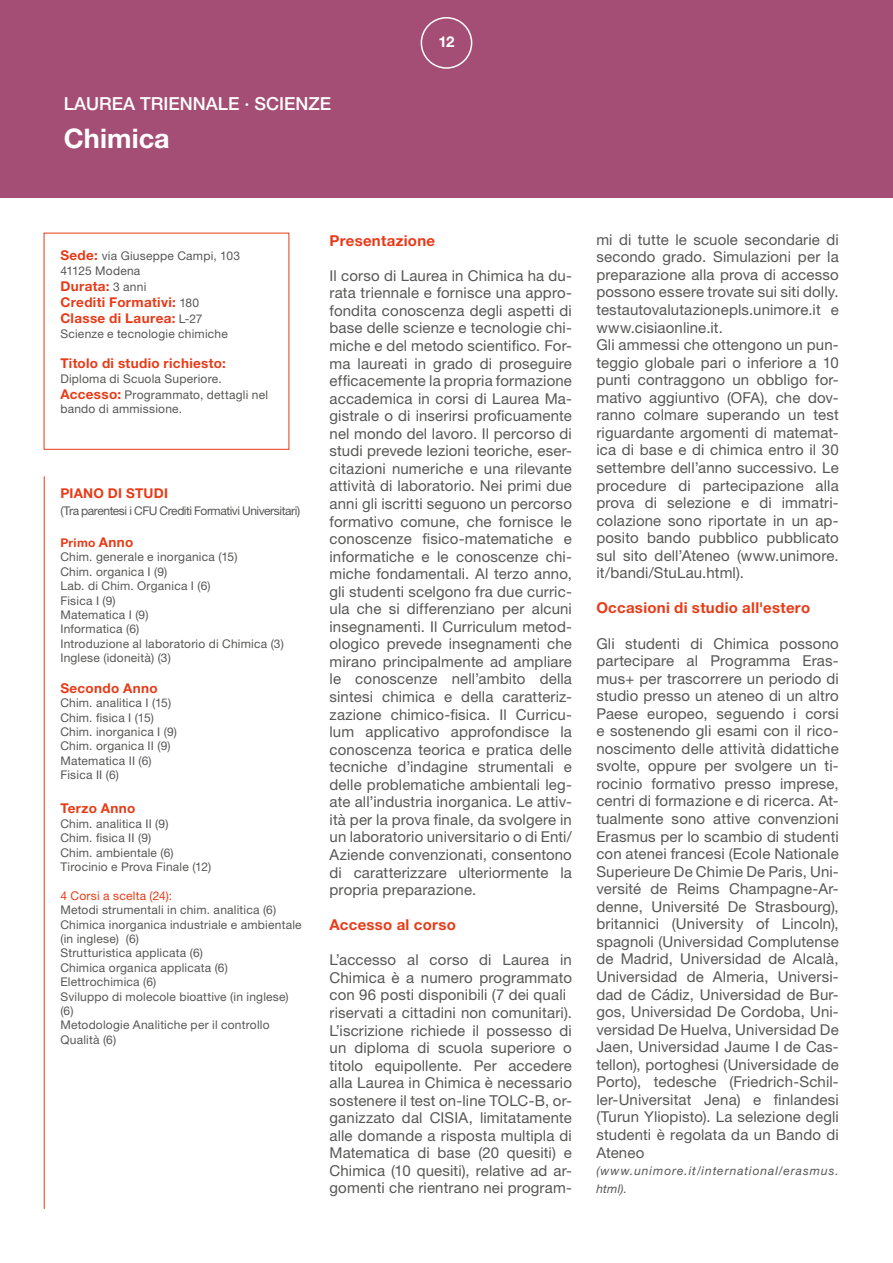
<style>
.page{position:relative;width:893px;height:1263px;background:#fff}
.page>*{position:absolute;margin:0;border:0;box-sizing:border-box;transform-origin:0 0}
.t1{font:700 27px "Helvetica Neue LT Std";letter-spacing:.005em;color:#fff}
.t2{font:500 18px "Helvetica Neue LT Std";color:#fff}
.t3{font:15px/17.5px "Helvetica Neue LT Std";letter-spacing:.01em;color:#575756;text-align:justify}
.t4{font:700 15px "Helvetica Neue LT Std";letter-spacing:.02em;color:#e73b18}
.t5{font:700 15px "Helvetica Neue LT Std";color:#fff}
.t6{font:700 13.5px "Helvetica Neue LT Std";letter-spacing:.025em;color:#e73b18}
.t7{font:12px/14.4px "Helvetica Neue LT Std";letter-spacing:.015em;color:#575756}
.t8{font:12px "Helvetica Neue LT Std";letter-spacing:-.04em;color:#575756}
.t9{font:italic 12px/17.5px "Helvetica Neue LT Std";letter-spacing:.08em;color:#575756}
.t10{font:12px "Helvetica Neue LT Std";letter-spacing:.02em;color:#e73b18}
.t11{font:700 12px "Helvetica Neue LT Std";letter-spacing:.025em;color:#e73b18}
.s1{font-weight:700;font-size:13.5px;color:#e73b18}
.s2{font-weight:400;font-size:12px;color:#575756}
.s3{font-size:13.5px}
</style>
<div class="page">
<div style="left:0;top:0;width:893px;height:197px;background:#a54e75"></div>
<hr style="left:44px;top:477px;width:1px;height:731px;background:#e73b18">
<div style="left:421px;top:17px;width:51px;height:52px;border:2px solid #fff;border-radius:50%"></div>
<p class="t2" style="left:64px;top:92px;width:269px">LAUREA TRIENNALE · SCIENZE</p>
<p class="t1" style="left:64px;top:121px;width:108px">Chimica</p>
<p class="t5" style="left:438px;top:32px;width:18px">12</p>
<p class="t7" style="left:60px;top:249px;width:181px"><span class="s1">Sede:</span> via Giuseppe Campi, 103</p>
<p class="t7" style="left:60px;top:263px;width:82px">41125 Modena</p>
<p class="t6" style="left:60px;top:278px;width:88px">Durata: <span class="s2">3 anni</span></p>
<p class="t6" style="left:60px;top:294px;width:140px">Crediti Formativi: <span class="s2">180</span></p>
<p class="t6" style="left:60px;top:310px;width:144px">Classe di Laurea: <span class="s2">L-27</span></p>
<p class="t7" style="left:60px;top:326px;width:169px">Scienze e tecnologie chimiche</p>
<p class="t6" style="left:60px;top:355px;width:167px">Titolo di studio richiesto:</p>
<p class="t7" style="left:60px;top:371px;width:163px">Diploma di Scuola Superiore.</p>
<p class="t7" style="left:60px;top:387px;width:209px"><span class="s1">Accesso:</span> Programmato, dettagli nel bando di ammissione.</p>
<p class="t6" style="left:60px;top:485px;width:109px">PIANO DI STUDI</p>
<p class="t8" style="left:60px;top:503px;width:241px">(Tra parentesi i CFU Crediti Formativi Universitari)</p>
<p class="t11" style="left:60px;top:535px;width:75px">Primo <span class="s3">Anno</span></p>
<p class="t7" style="left:60px;top:550px;width:179px">Chim. generale e inorganica (15)</p>
<p class="t7" style="left:60px;top:564px;width:108px">Chim. organica I (9)</p>
<p class="t7" style="left:60px;top:578px;width:152px">Lab. di Chim. Organica I (6)</p>
<p class="t7" style="left:60px;top:593px;width:57px">Fisica I (9)</p>
<p class="t7" style="left:60px;top:607px;width:90px">Matematica I (9)</p>
<p class="t7" style="left:60px;top:622px;width:80px">Informatica (6)</p>
<p class="t7" style="left:60px;top:636px;width:225px">Introduzione al laboratorio di Chimica (3)</p>
<p class="t7" style="left:60px;top:650px;width:112px">Inglese (idoneità) (3)</p>
<p class="t6" style="left:60px;top:680px;width:99px">Secondo Anno</p>
<p class="t7" style="left:60px;top:695px;width:112px">Chim. analitica I (15)</p>
<p class="t7" style="left:60px;top:710px;width:95px">Chim. fisica I (15)</p>
<p class="t7" style="left:60px;top:724px;width:118px">Chim. inorganica I (9)</p>
<p class="t7" style="left:60px;top:739px;width:112px">Chim. organica II (9)</p>
<p class="t7" style="left:60px;top:753px;width:93px">Matematica II (6)</p>
<p class="t7" style="left:60px;top:767px;width:60px">Fisica II (6)</p>
<p class="t6" style="left:60px;top:800px;width:77px">Terzo Anno</p>
<p class="t7" style="left:60px;top:816px;width:110px">Chim. analitica II (9)</p>
<p class="t7" style="left:60px;top:830px;width:92px">Chim. fisica II (9)</p>
<p class="t7" style="left:60px;top:845px;width:115px">Chim. ambientale (6)</p>
<p class="t7" style="left:60px;top:859px;width:152px">Tirocinio e Prova Finale (12)</p>
<p class="t10" style="left:60px;top:888px;width:113px">4 Corsi a scelta (24):</p>
<p class="t7" style="left:60px;top:902px;width:217px">Metodi strumentali in chim. analitica (6)</p>
<p class="t7" style="left:60px;top:917px;width:243px">Chimica inorganica industriale e ambientale (in inglese) (6)</p>
<p class="t7" style="left:60px;top:946px;width:144px">Strutturistica applicata (6)</p>
<p class="t7" style="left:60px;top:960px;width:169px">Chimica organica applicata (6)</p>
<p class="t7" style="left:60px;top:974px;width:97px">Elettrochimica (6)</p>
<p class="t7" style="left:60px;top:989px;width:230px">Sviluppo di molecole bioattive (in inglese) (6)</p>
<p class="t7" style="left:60px;top:1018px;width:211px">Metodologie Analitiche per il controllo<br>Qualità (6)</p>
<p class="t4" style="left:330px;top:231px;width:107px">Presentazione</p>
<p class="t3" style="left:330px;top:266px;width:244px">Il corso di Laurea in Chimica ha du&shy;rata triennale e fornisce una appro&shy;fondita conoscenza degli aspetti di base delle scienze e tecnologie chi&shy;miche e del metodo scientifico. For&shy;ma laureati in grado di proseguire efficacemente la propria formazione accademica in corsi di Laurea Ma&shy;gistrale o di inserirsi proficuamente nel mondo del lavoro. Il percorso di studi prevede lezioni teoriche, eser&shy;citazioni numeriche e una rilevante attività di laboratorio. Nei primi due anni gli iscritti seguono un percorso formativo comune, che fornisce le conoscenze fisico-matematiche e informatiche e le conoscenze chi&shy;miche fondamentali. Al terzo anno, gli studenti scelgono fra due curric&shy;ula che si differenziano per alcuni insegnamenti. Il Curriculum metod&shy;ologico prevede insegnamenti che mirano principalmente ad ampliare le conoscenze nell’ambito della sintesi chimica e della caratteriz&shy;zazione chimico-fisica. Il Curricu&shy;lum applicativo approfondisce la conoscenza teorica e pratica delle tecniche d’indagine strumentali e delle problematiche ambientali leg&shy;ate all’industria inorganica. Le attiv&shy;ità per la prova finale, da svolgere in un laboratorio universitario o di Enti/ Aziende convenzionati, consentono di caratterizzare ulteriormente la propria preparazione.</p>
<p class="t4" style="left:330px;top:915px;width:128px">Accesso al corso</p>
<p class="t3" style="left:330px;top:951px;width:244px">L’accesso al corso di Laurea in Chimica è a numero programmato con 96 posti disponibili (7 dei quali</p>
<p class="t3" style="left:330px;top:1004px;width:244px">riservati a cittadini non comunitari).<br>L’iscrizione richiede il possesso di un diploma di scuola superiore o titolo equipollente. Per accedere alla Laurea in Chimica è necessario sostenere il test on-line TOLC-B, or&shy;ganizzato dal CISIA, limitatamente alle domande a risposta multipla di Matematica di base (20 quesiti) e Chimica (10 quesiti), relative ad ar&shy;gomenti che rientrano nei program-</p>
<p class="t3" style="left:596px;top:230px;width:244px">mi di tutte le scuole secondarie di secondo grado. Simulazioni per la preparazione alla prova di accesso possono essere trovate sui siti dolly. testautovalutazionepls.unimore.it e www.cisiaonline.it.</p>
<p class="t3" style="left:596px;top:336px;width:244px">Gli ammessi che ottengono un pun&shy;teggio globale pari o inferiore a 10 punti contraggono un obbligo for&shy;mativo aggiuntivo (OFA), che dov&shy;ranno colmare superando un test riguardante argomenti di matemat&shy;ica di base e di chimica entro il 30 settembre dell’anno successivo. Le procedure di partecipazione alla prova di selezione e di immatri&shy;colazione sono riportate in un ap&shy;posito bando pubblico pubblicato sul sito dell’Ateneo (www.unimore. it/bandi/StuLau.html).</p>
<p class="t4" style="left:596px;top:599px;width:215px">Occasioni di studio all'estero</p>
<p class="t3" style="left:596px;top:634px;width:244px">Gli studenti di Chimica possono partecipare al Programma Eras&shy;mus+ per trascorrere un periodo di studio presso un ateneo di un altro Paese europeo, seguendo i corsi e sostenendo gli esami con il rico&shy;noscimento delle attività didattiche svolte, oppure per svolgere un ti&shy;rocinio formativo presso imprese, centri di formazione e di ricerca. At&shy;tualmente sono attive convenzioni Erasmus per lo scambio di studenti con atenei francesi (Ecole Nationale Superieure De Chimie De Paris, Uni&shy;versité de Reims Champagne-Ar&shy;denne, Université De Strasbourg), britannici (University of Lincoln), spagnoli (Universidad Complutense de Madrid, Universidad de Alcalà, Universidad de Almeria, Universi&shy;dad de Cádiz, Universidad de Bur&shy;gos, Universidad De Cordoba, Uni&shy;versidad De Huelva, Universidad De Jaen, Universidad Jaume I de Cas&shy;tellon), portoghesi (Universidade de Porto), tedesche (Friedrich-Schil&shy;ler-Universitat Jena) e finlandesi (Turun Yliopisto). La selezione degli studenti è regolata da un Bando di Ateneo</p>
<p class="t9" style="left:596px;top:1162px;width:244px">(www.unimore.it/international/erasmus. html).</p>
</div>
